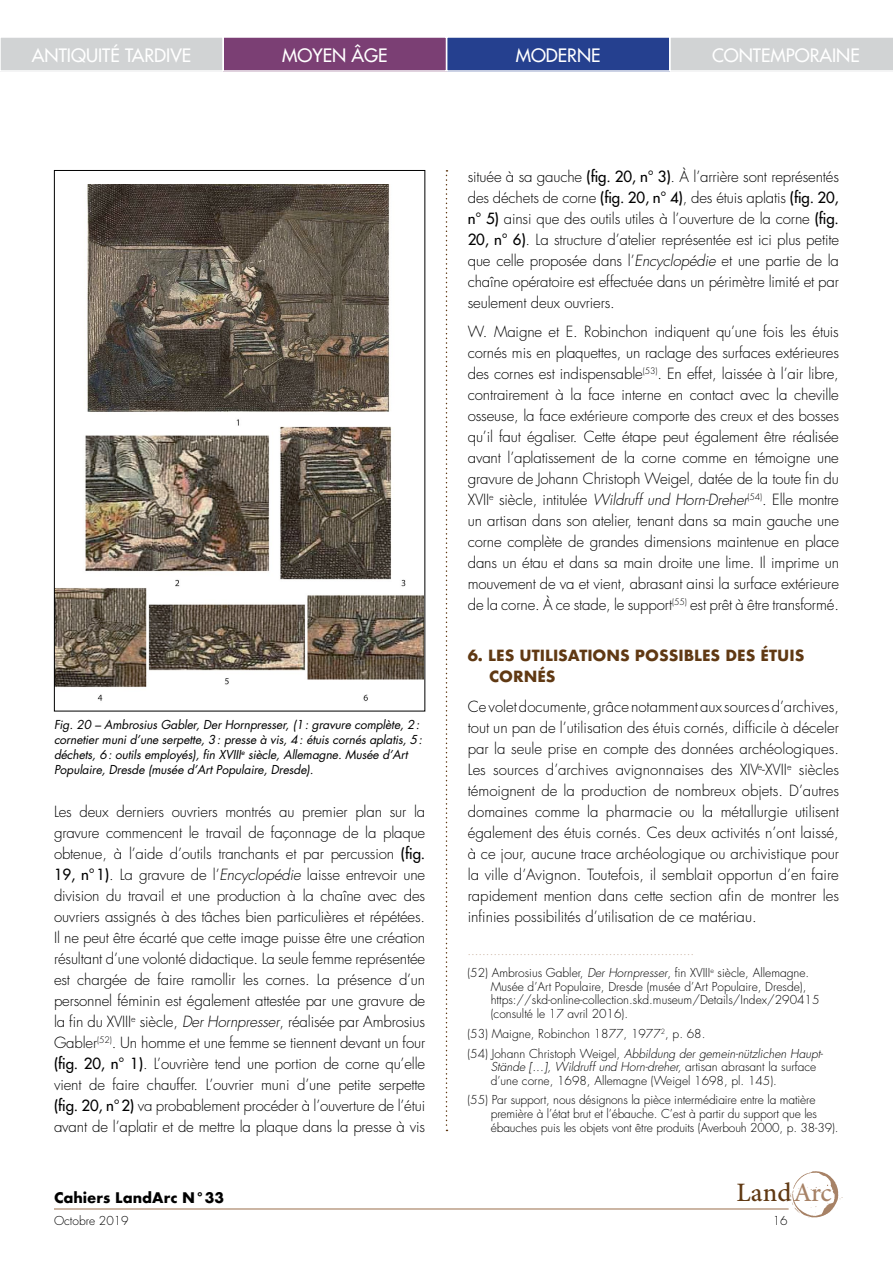
<style>
.page{position:relative;width:893px;height:1263px;background:#fff}
.page>*{position:absolute;margin:0;border:0;box-sizing:border-box;transform-origin:0 0}
.t1{font:500 26.55px "Minion Pro";color:#603913}
.t2{font:18px "Futura";color:#fff}
.t3{font:300 15px/21px "Futura";letter-spacing:-.01em;color:#000;text-align:justify}
.t4{font:700 15px/21px "Futura";color:#603913}
.t5{font:700 14.25px "Futura";color:#000}
.t6{font:300 12px/13.5px "Futura";color:#000}
.t7{font:italic 12px/15px "Futura";letter-spacing:-.01em;color:#000}
.t8{font:300 12px "Futura";color:#bb9e87}
.s1{font-weight:400}
.s2{font-style:italic}
.s3{color:#a78266}
</style>
<div class="page">
<svg style="left:790px;top:1171px;width:53px;height:46px"></svg>
<hr style="left:54px;top:1208px;width:735px;height:2px;background:#bb9e87">
<svg style="left:446px;top:170px;width:1px;height:961px"></svg>
<div style="left:0;top:37px;width:223px;height:34px;background:#d1d3d4"></div>
<div style="left:0;top:36px;width:224px;height:36px;border:2px solid #fff"></div>
<svg style="left:670px;top:37px;width:223px;height:35px;background:#d4d5d6"></svg>
<div style="left:446px;top:37px;width:224px;height:34px;background:#25408f"></div>
<div style="left:446px;top:36px;width:224px;height:36px;border:2px solid #fff"></div>
<img style="left:56px;top:184px;width:367px;height:518px">
<div style="left:223px;top:37px;width:223px;height:34px;background:#7b3f74"></div>
<div style="left:222px;top:36px;width:225px;height:36px;border:2px solid #fff"></div>
<p class="t2" style="left:32px;top:45px;width:161px">ANTIQUITÉ TARDIVE</p>
<p class="t2" style="left:516px;top:45px;width:86px">MODERNE</p>
<p class="t2" style="left:712px;top:45px;width:149px">CONTEMPORAINE</p>
<p class="t2" style="left:282px;top:45px;width:107px">MOYEN ÂGE</p>
<p class="t7" style="left:54px;top:718px;width:370px">Fig. 20 – Ambrosius Gabler, Der Hornpresser, (1: gravure complète, 2: cornetier muni d’une serpette, 3: presse à vis, 4: étuis cornés aplatis, 5: déchets, 6: outils employés), fin XVIII<sup>e</sup> siècle, Allemagne. Musée d’Art Populaire, Dresde (musée d’Art Populaire, Dresde).</p>
<p class="t3" style="left:54px;top:801px;width:373px">Les deux derniers ouvriers montrés au premier plan sur la gravure commencent le travail de façonnage de la plaque obtenue, à l’aide d’outils tranchants et par percussion <span class="s1">(fig.<br>19, n°1)</span>. La gravure de l’<span class="s2">Encyclopédie</span> laisse entrevoir une division du travail et une production à la chaîne avec des ouvriers assignés à des tâches bien particulières et répétées.<br>Il ne peut être écarté que cette image puisse être une création résultant d’une volonté didactique. La seule femme représentée est chargée de faire ramollir les cornes. La présence d’un personnel féminin est également attestée par une gravure de la fin du XVIII<sup>e</sup> siècle, <span class="s2">Der Hornpresser</span>, réalisée par Ambrosius Gabler<sup>(52)</sup>. Un homme et une femme se tiennent devant un four <span class="s1">(fig. 20, n° 1)</span>. L’ouvrière tend une portion de corne qu’elle vient de faire chauffer. L’ouvrier muni d’une petite serpette <span class="s1">(fig. 20, n°2)</span> va probablement procéder à l’ouverture de l’étui avant de l’aplatir et de mettre la plaque dans la presse à vis</p>
<p class="t5" style="left:54px;top:1187px;width:172px">Cahiers LandArc N°33</p>
<p class="t6" style="left:54px;top:1214px;width:76px">Octobre 2019</p>
<p class="t3" style="left:468px;top:166px;width:373px">située à sa gauche <span class="s1">(fig. 20, n° 3)</span>. À l’arrière sont représentés des déchets de corne <span class="s1">(fig. 20, n° 4)</span>, des étuis aplatis <span class="s1">(fig. 20, n° 5)</span> ainsi que des outils utiles à l’ouverture de la corne <span class="s1">(fig.<br>20, n° 6)</span>. La structure d’atelier représentée est ici plus petite que celle proposée dans l’<span class="s2">Encyclopédie</span> et une partie de la chaîne opératoire est effectuée dans un périmètre limité et par seulement deux ouvriers.</p>
<p class="t3" style="left:468px;top:322px;width:373px">W. Maigne et E. Robinchon indiquent qu’une fois les étuis cornés mis en plaquettes, un raclage des surfaces extérieures des cornes est indispensable<sup>(53)</sup>. En effet, laissée à l’air libre, contrairement à la face interne en contact avec la cheville osseuse, la face extérieure comporte des creux et des bosses qu’il faut égaliser. Cette étape peut également être réalisée avant l’aplatissement de la corne comme en témoigne une gravure de Johann Christoph Weigel, datée de la toute fin du XVII<sup>e</sup> siècle, intitulée <span class="s2">Wildruff und Horn-Dreher</span><sup>(54)</sup>. Elle montre un artisan dans son atelier, tenant dans sa main gauche une corne complète de grandes dimensions maintenue en place dans un étau et dans sa main droite une lime. Il imprime un mouvement de va et vient, abrasant ainsi la surface extérieure de la corne. À ce stade, le support<sup>(55)</sup> est prêt à être transformé.</p>
<p class="t4" style="left:489px;top:645px;width:317px;text-indent:-21px">6. LES UTILISATIONS POSSIBLES DES ÉTUIS<br>CORNÉS</p>
<p class="t3" style="left:468px;top:696px;width:373px">Ce volet documente, grâce notamment aux sources d’archives, tout un pan de l’utilisation des étuis cornés, difficile à déceler par la seule prise en compte des données archéologiques.<br>Les sources d’archives avignonnaises des XIV<sup>e</sup>-XVII<sup>e</sup> siècles témoignent de la production de nombreux objets. D’autres domaines comme la pharmacie ou la métallurgie utilisent également des étuis cornés. Ces deux activités n’ont laissé, à ce jour, aucune trace archéologique ou archivistique pour la ville d’Avignon. Toutefois, il semblait opportun d’en faire rapidement mention dans cette section afin de montrer les infinies possibilités d’utilisation de ce matériau.</p>
<p class="t8" style="left:467px;top:944px;width:228px">.............................................................</p>
<p class="t6" style="left:491px;top:966px;width:330px;text-indent:-23px">(52) Ambrosius Gabler, <span class="s2">Der Hornpresser</span>, fin XVIII<sup>e</sup> siècle, Allemagne.<br>Musée d’Art Populaire, Dresde (musée d’Art Populaire, Dresde), https://skd-online-collection.skd.museum/Details/Index/290415 (consulté le 17 avril 2016).</p>
<p class="t6" style="left:467px;top:1027px;width:239px">(53) Maigne, Robinchon 1877, 1977<sup>2</sup>, p. 68.</p>
<p class="t6" style="left:491px;top:1047px;width:334px;text-indent:-23px">(54) Johann Christoph Weigel, <span class="s2">Abbildung der gemein-nützlichen Haupt-<br>Stände [...], Wildruff und Horn-dreher,</span> artisan abrasant la surface d’une corne, 1698, Allemagne (Weigel 1698, pl. 145).</p>
<p class="t6" style="left:491px;top:1094px;width:349px;text-indent:-23px">(55) Par support, nous désignons la pièce intermédiaire entre la matière première à l’état brut et l’ébauche. C’est à partir du support que les ébauches puis les objets vont être produits (Averbouh 2000, p. 38-39).</p>
<p class="t1" style="left:737px;top:1175px;width:96px">Land<span class="s3">Arc</span></p>
<p class="t6" style="left:773px;top:1214px;width:16px">16</p>
</div>
